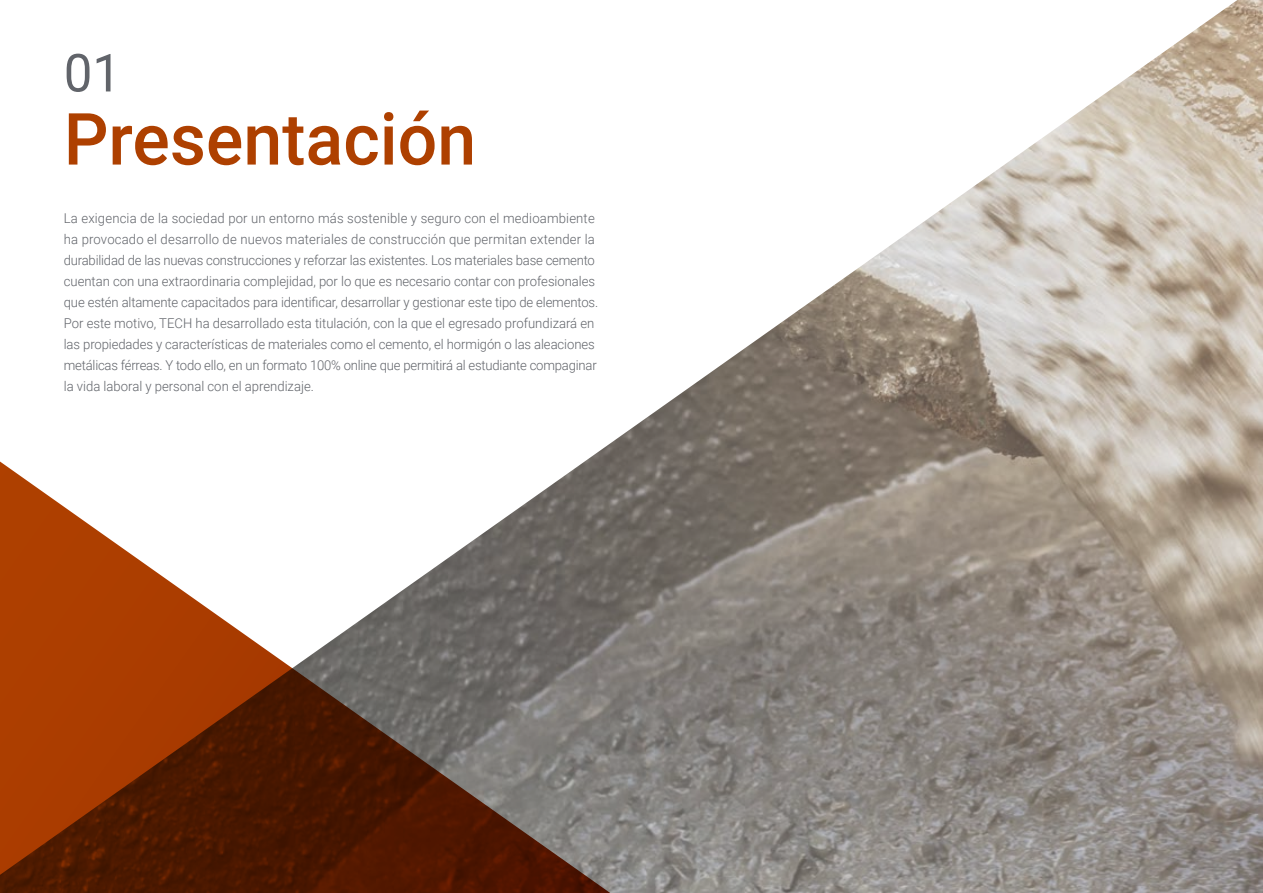
<style>
.page{position:relative;width:1263px;height:893px;background:#fff}
.page>*{position:absolute;margin:0;border:0;box-sizing:border-box;transform-origin:0 0}
.t1{font:500 72px "Roboto";color:#ae4000}
.t2{font:52.5px "Roboto";color:#61646a}
.t3{font:300 13.5px/21px "Roboto";letter-spacing:-.005em;color:#61646a}
</style>
<div class="page">
<img style="left:607px;top:0;width:656px;height:893px">
<svg style="left:0;top:446px;width:640px;height:447px"></svg>
<h2 class="t2" style="left:64px;top:36px;width:59px">01</h2>
<h1 class="t1" style="left:64px;top:89px;width:414px">Presentación</h1>
<p class="t3" style="left:64px;top:207px;width:536px">La exigencia de la sociedad por un entorno más sostenible y seguro con el medioambiente ha provocado el desarrollo de nuevos materiales de construcción que permitan extender la durabilidad de las nuevas construcciones y reforzar las existentes. Los materiales base cemento cuentan con una extraordinaria complejidad, por lo que es necesario contar con profesionales que estén altamente capacitados para identificar, desarrollar y gestionar este tipo de elementos.<br>Por este motivo, TECH ha desarrollado esta titulación, con la que el egresado profundizará en las propiedades y características de materiales como el cemento, el hormigón o las aleaciones metálicas férreas. Y todo ello, en un formato 100% online que permitirá al estudiante compaginar la vida laboral y personal con el aprendizaje.</p>
</div>
